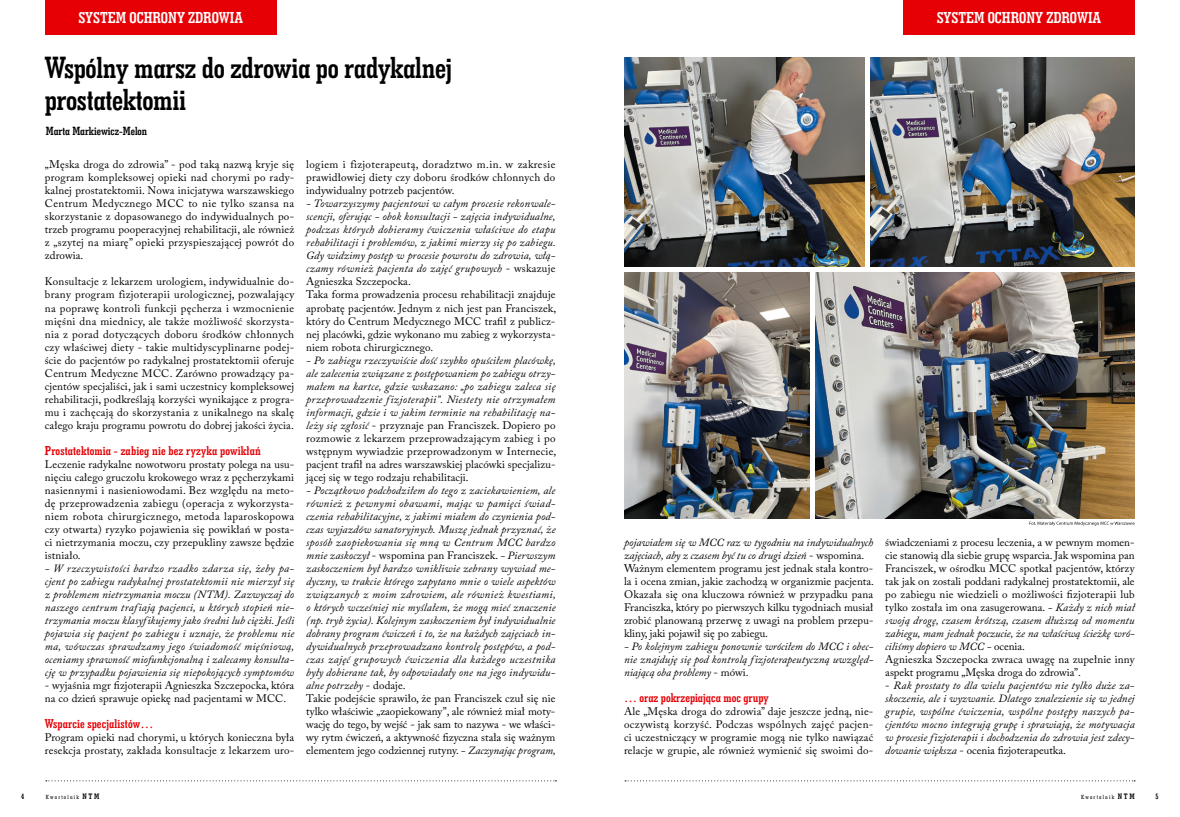
<style>
.page{position:relative;width:1180px;height:817px;background:#fff}
.page>*{position:absolute;margin:0;border:0;box-sizing:border-box;transform-origin:0 0}
.t1{font:31px/32px "Geo Slab 703 Bd Cn EU Normal";letter-spacing:-.01em;color:#000}
.t2{font:16px "Geo Slab 703 Bd Cn EU Normal";color:#fff}
.t3{font:13px "Geo Slab 703 Bd Cn EU Normal";letter-spacing:.01em;color:#e60005}
.t4{font:12px "Geo Slab 703 Bd Cn EU Normal";color:#000}
.t5{font:italic 11px/13px "Adobe Caslon Pro";letter-spacing:.015em;color:#000;text-align:justify}
.t6{font:11px/13px "Adobe Caslon Pro";letter-spacing:.01em;color:#000;text-align:justify}
.t7{font:8px "Geo Slab 703 Bd Cn EU Normal";color:#000}
.t8{font:6px "Geo Slab 703 Md Cn EU Normal";letter-spacing:.2em;color:#000}
.s1{font-style:normal}
.s2{font-style:italic}
.s3{font-family:"Geo Slab 703 Bd Cn EU Normal";font-size:8px}
</style>
<div class="page">
<div style="left:45px;top:0;width:232px;height:34px;background:#e60005"></div>
<div style="left:903px;top:0;width:231px;height:34px;background:#e60005"></div>
<svg style="left:46px;top:780px;width:510px;height:1px"></svg>
<svg style="left:625px;top:780px;width:509px;height:1px"></svg>
<img style="left:624px;top:57px;width:240px;height:209px">
<img style="left:870px;top:57px;width:264px;height:209px">
<img style="left:815px;top:272px;width:319px;height:246px">
<img style="left:624px;top:272px;width:185px;height:246px">
<svg style="left:1029px;top:521px;width:105px;height:4px"></svg>
<h2 class="t2" style="left:78px;top:7px;width:166px">SYSTEM OCHRONY ZDROWIA</h2>
<h2 class="t2" style="left:936px;top:7px;width:166px">SYSTEM OCHRONY ZDROWIA</h2>
<h1 class="t1" style="left:45px;top:51px;width:409px">Wspólny marsz do zdrowia po radykalnej prostatektomii</h1>
<p class="t4" style="left:46px;top:124px;width:103px">Marta Markiewicz-Melon</p>
<p class="t6" style="left:45px;top:158px;width:251px">„Męska droga do zdrowia” - pod taką nazwą kryje się program kompleksowej opieki nad chorymi po rady&shy;kalnej prostatektomii. Nowa inicjatywa warszawskiego Centrum Medycznego MCC to nie tylko szansa na skorzystanie z dopasowanego do indywidualnych po&shy;trzeb programu pooperacyjnej rehabilitacji, ale również z „szytej na miarę” opieki przyspieszającej powrót do zdrowia.</p>
<p class="t6" style="left:45px;top:275px;width:251px">Konsultacje z lekarzem urologiem, indywidualnie do&shy;brany program fizjoterapii urologicznej, pozwalający na poprawę kontroli funkcji pęcherza i wzmocnienie mięśni dna miednicy, ale także możliwość skorzysta&shy;nia z porad dotyczących doboru środków chłonnych czy właściwej diety - takie multidyscyplinarne podej&shy;ście do pacjentów po radykalnej prostatektomii oferuje Centrum Medyczne MCC. Zarówno prowadzący pa&shy;cjentów specjaliści, jak i sami uczestnicy kompleksowej rehabilitacji, podkreślają korzyści wynikające z progra&shy;mu i zachęcają do skorzystania z unikalnego na skalę całego kraju programu powrotu do dobrej jakości życia.</p>
<p class="t3" style="left:45px;top:442px;width:217px">Prostatektomia - zabieg nie bez ryzyka powikłań</p>
<p class="t6" style="left:45px;top:457px;width:251px">Leczenie radykalne nowotworu prostaty polega na usu&shy;nięciu całego gruczołu krokowego wraz z pęcherzykami nasiennymi i nasieniowodami. Bez względu na meto&shy;dę przeprowadzenia zabiegu (operacja z wykorzysta&shy;niem robota chirurgicznego, metoda laparoskopowa czy otwarta) ryzyko pojawienia się powikłań w posta&shy;ci nietrzymania moczu, czy przepukliny zawsze będzie istniało.</p>
<p class="t5" style="left:45px;top:561px;width:251px">- W rzeczywistości bardzo rzadko zdarza się, żeby pa&shy;cjent po zabiegu radykalnej prostatektomii nie mierzył się z problemem nietrzymania moczu (NTM). Zazwyczaj do naszego centrum trafiają pacjenci, u których stopień nie&shy;trzymania moczu klasyfikujemy jako średni lub ciężki. Jeśli pojawia się pacjent po zabiegu i uznaje, że problemu nie ma, wówczas sprawdzamy jego świadomość mięśniową, oceniamy sprawność miofunkcjonalną i zalecamy konsulta&shy;cję w przypadku pojawienia się niepokojących symptomów</p>
<p class="t6" style="left:45px;top:678px;width:251px">- wyjaśnia mgr fizjoterapii Agnieszka Szczepocka, która na co dzień sprawuje opiekę nad pacjentami w MCC.</p>
<p class="t3" style="left:45px;top:715px;width:110px">Wsparcie specjalistów…</p>
<p class="t6" style="left:45px;top:730px;width:251px">Program opieki nad chorymi, u których konieczna była resekcja prostaty, zakłada konsultacje z lekarzem uro-</p>
<p class="t6" style="left:306px;top:158px;width:251px">logiem i fizjoterapeutą, doradztwo m.in. w zakresie prawidłowiej diety czy doboru środków chłonnych do indywidualny potrzeb pacjentów.</p>
<p class="t5" style="left:306px;top:197px;width:252px;text-align:left">- Towarzyszymy pacjentowi w całym procesie rekonwale&shy;scencji, oferując - obok konsultacji - zajęcia indywidualne, podczas których dobieramy ćwiczenia właściwe do etapu rehabilitacji i problemów, z jakimi mierzy się po zabiegu.<br>Gdy widzimy postęp w procesie powrotu do zdrowia, włą&shy;czamy również pacjenta do zajęć grupowych <span class="s1">- wskazuje Agnieszka Szczepocka.<br>Taka forma prowadzenia procesu rehabilitacji znajduje aprobatę pacjentów. Jednym z nich jest pan Franciszek, który do Centrum Medycznego MCC trafił z publicz&shy;nej placówki, gdzie wykonano mu zabieg z wykorzysta&shy;niem robota chirurgicznego.</span></p>
<p class="t5" style="left:306px;top:353px;width:251px">- Po zabiegu rzeczywiście dość szybko opuściłem placówkę, ale zalecenia związane z postępowaniem po zabiegu otrzy&shy;małem na kartce, gdzie wskazano: „po zabiegu zaleca się przeprowadzenie fizjoterapii”. Niestety nie otrzymałem informacji, gdzie i w jakim terminie na rehabilitację na&shy;leży się zgłosić <span class="s1">- przyznaje pan Franciszek. Dopiero po rozmowie z lekarzem przeprowadzającym zabieg i po wstępnym wywiadzie przeprowadzonym w Internecie, pacjent trafił na adres warszawskiej placówki specjalizu&shy;jącej się w tego rodzaju rehabilitacji.</span></p>
<p class="t5" style="left:306px;top:483px;width:251px;text-align:left">- Początkowo podchodziłem do tego z zaciekawieniem, ale również z pewnymi obawami, mając w pamięci świad&shy;czenia rehabilitacyjne, z jakimi miałem do czynienia pod&shy;czas wyjazdów sanatoryjnych. Muszę jednak przyznać, że sposób zaopiekowania się mną w Centrum MCC bardzo mnie zaskoczył <span class="s1">- wspomina pan Franciszek.</span> - Pierwszym zaskoczeniem był bardzo wnikliwie zebrany wywiad me&shy;dyczny, w trakcie którego zapytano mnie o wiele aspektów związanych z moim zdrowiem, ale również kwestiami, o których wcześniej nie myślałem, że mogą mieć znaczenie (np. tryb życia). Kolejnym zaskoczeniem był indywidualnie dobrany program ćwiczeń i to, że na każdych zajęciach in&shy;dywidualnych przeprowadzano kontrolę postępów, a pod&shy;czas zajęć grupowych ćwiczenia dla każdego uczestnika były dobierane tak, by odpowiadały one na jego indywidu&shy;alne potrzeby <span class="s1">- dodaje.<br>Takie podejście sprawiło, że pan Franciszek czuł się nie tylko właściwie „zaopiekowany”, ale również miał moty&shy;wację do tego, by wejść - jak sam to nazywa - we właści&shy;wy rytm ćwiczeń, a aktywność fizyczna stała się ważnym elementem jego codziennej rutyny.</span> - Zaczynając program,</p>
<p class="t6" style="left:624px;top:535px;width:251px;text-align:left"><span class="s2">pojawiałem się w MCC raz w tygodniu na indywidualnych zajęciach, aby z czasem być tu co drugi dzień</span> - wspomina.<br>Ważnym elementem programu jest jednak stała kontro&shy;la i ocena zmian, jakie zachodzą w organizmie pacjenta.<br>Okazała się ona kluczowa również w przypadku pana Franciszka, który po pierwszych kilku tygodniach musiał zrobić planowaną przerwę z uwagi na problem przepu&shy;kliny, jaki pojawił się po zabiegu.</p>
<p class="t5" style="left:624px;top:639px;width:251px">- Po kolejnym zabiegu ponownie wróciłem do MCC i obec&shy;nie znajduję się pod kontrolą fizjoterapeutyczną uwzględ&shy;niającą oba problemy <span class="s1">- mówi.</span></p>
<p class="t3" style="left:624px;top:689px;width:146px">… oraz pokrzepiająca moc grupy</p>
<p class="t6" style="left:624px;top:704px;width:251px">Ale „Męska droga do zdrowia” daje jeszcze jedną, nie&shy;oczywistą korzyść. Podczas wspólnych zajęć pacjen&shy;ci uczestniczący w programie mogą nie tylko nawiązać relacje w grupie, ale również wymienić się swoimi do-</p>
<p class="t6" style="left:885px;top:535px;width:251px;text-align:left">świadczeniami z procesu leczenia, a w pewnym momen&shy;cie stanowią dla siebie grupę wsparcia. Jak wspomina pan Franciszek, w ośrodku MCC spotkał pacjentów, którzy tak jak on zostali poddani radykalnej prostatektomii, ale po zabiegu nie wiedzieli o możliwości fizjoterapii lub tylko została im ona zasugerowana. <span class="s2">- Każdy z nich miał swoją drogę, czasem krótszą, czasem dłuższą od momentu zabiegu, mam jednak poczucie, że na właściwą ścieżkę wró&shy;ciliśmy dopiero w MCC -</span> ocenia.<br>Agnieszka Szczepocka zwraca uwagę na zupełnie inny aspekt programu „Męska droga do zdrowia”.</p>
<p class="t5" style="left:885px;top:678px;width:251px"><span class="s1">-</span> Rak prostaty to dla wielu pacjentów nie tylko duże za&shy;skoczenie, ale i wyzwanie. Dlatego znalezienie się w jednej grupie, wspólne ćwiczenia, wspólne postępy naszych pa&shy;cjentów mocno integrują grupę i sprawiają, że motywacja w procesie fizjoterapii i dochodzenia do zdrowia jest zdecy&shy;dowanie większa <span class="s1">- ocenia fizjoterapeutka.</span></p>
<p class="t7" style="left:21px;top:791px;width:5px">4</p>
<p class="t8" style="left:46px;top:793px;width:55px">Kwartalnik <span class="s3">NTM</span></p>
<p class="t8" style="left:1080px;top:793px;width:55px">Kwartalnik <span class="s3">NTM</span></p>
<p class="t7" style="left:1155px;top:791px;width:5px">5</p>
</div>
